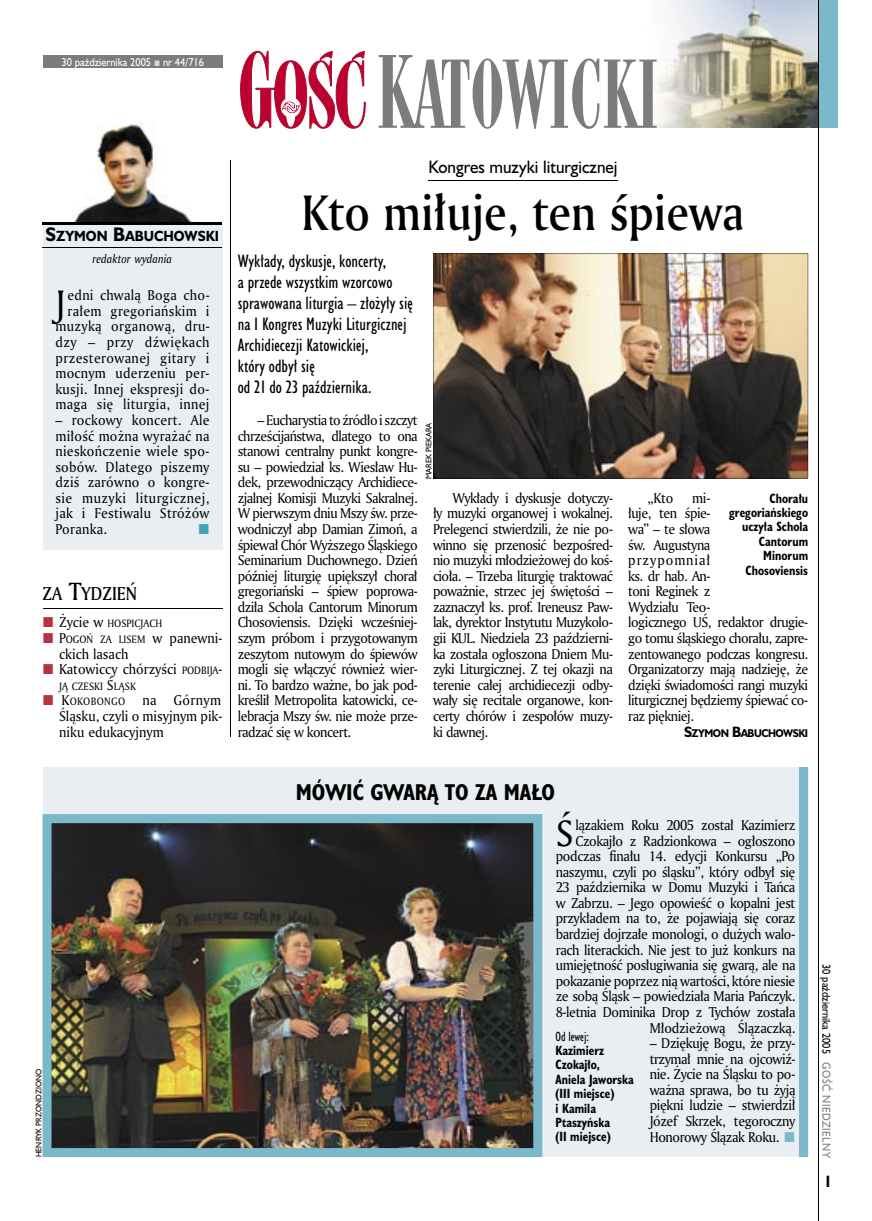
<style>
.page{position:relative;width:872px;height:1221px;background:#fff}
.page>*{position:absolute;margin:0;border:0;box-sizing:border-box;transform-origin:0 0}
.t1{font:90px "Modern 735 PL";color:#7b7c7c;scale:.9 1}
.t2{font:48px "Amerigo Md PL";color:#000;scale:.9 1}
.t3{font:35.55px "Amerigo PL";color:#000;scale:.94 1}
.t4{font:700 21px "Humanst 521 Cn PL";color:#000}
.t5{font:18px "Amerigo Md PL";color:#000;scale:.9 1}
.t6{font:16.5px/21px "Humanst 521 Cn PL";color:#000}
.t7{font:16.5px "Humanst 521 PL";color:#000;scale:.94 1}
.t8{font:700 15px "Humanst 521 Cn PL";color:#000;scale:.94 1}
.t9{font:13.8px/15.6px "Amerigo PL";letter-spacing:-.03em;color:#000;text-align:justify;scale:.94 1}
.t10{font:13.8px/15.6px "Amerigo PL";letter-spacing:.02em;color:#000;text-align:right;scale:.94 1}
.t11{font:13.8px/15.6px "Amerigo PL";color:#000;scale:.94 1}
.t12{font:700 13.5px "Humanst 521 PL";color:#000;scale:.9 1}
.t13{font:700 12.3px/14.4px "Humanst 521 Cn PL";color:#000;text-align:right;scale:.94 1}
.t14{font:12.3px "Humanst 521 Cn PL";color:#000;scale:.94 1}
.t15{font:italic 11.7px "Amerigo PL";color:#000;scale:.94 1}
.t16{font:10.5px "Humanst 521 PL";color:#fff;scale:.9 1}
.t17{font:10.5px "Humanst 521 PL";color:#000;scale:.9 1}
.t18{font:10.5px "Humanst 521 PL";letter-spacing:.05em;color:#7b7c7c;scale:.9 1}
.t19{font:10.35px/15.6px "Amerigo PL";color:#000;scale:.94 1}
.t20{font:700 10.35px "Humanst 521 PL";letter-spacing:-.055em;color:#000;scale:.9 1}
.t21{font:7.5px "Humanst 521 PL";color:#000;scale:.94 1}
.s1{font-size:18px}
.s2{font-size:24px}
.s3{font-size:13.8px}
.s4{font-size:10.35px}
.s5{font-size:96px}
</style>
<div class="page">
<img style="left:652px;top:0;width:166px;height:128px">
<div style="left:43px;top:222px;width:179px;height:327px;background:#e8eef1"></div>
<svg style="left:240px;top:51px;width:126px;height:78px"></svg>
<div style="left:43px;top:55px;width:180px;height:13px;background:#7b7c7c"></div>
<div style="left:818px;top:0;width:20px;height:128px;background:#7ab8ca"></div>
<hr style="left:818px;top:0;width:1px;height:1220px;background:#000">
<hr style="left:230px;top:160px;width:1px;height:576px;background:#000">
<img style="left:74px;top:123px;width:118px;height:99px">
<hr style="left:42px;top:222px;width:180px;height:2px;background:#000">
<hr style="left:42px;top:225px;width:180px;height:1px;background:#000">
<hr style="left:42px;top:247px;width:180px;height:1px;background:#000">
<hr style="left:428px;top:180px;width:189px;height:1px;background:#000">
<hr style="left:43px;top:608px;width:179px;height:1px;background:#000">
<img style="left:433px;top:253px;width:375px;height:225px">
<div style="left:43px;top:767px;width:765px;height:389px;background:#e8eef1"></div>
<img style="left:43px;top:814px;width:499px;height:342px">
<div style="left:799px;top:767px;width:9px;height:389px;background:#7ab8ca"></div>
<p class="t16" style="left:62px;top:55px;width:160px">30 października 2005 nr 44/716</p>
<p class="t12" style="left:46px;top:227px;width:194px"><span class="s1">S</span>ZYMON <span class="s1">B</span>ABUCHOWSKI</p>
<p class="t15" style="left:93px;top:251px;width:86px">redaktor wydania</p>
<p class="t10" style="left:55px;top:287px;width:165px">edni chwalą Boga cho&shy;rałem gregoriańskim i muzyką organową, dru&shy;dzy – przy dźwiękach przesterowanej gitary i mocnym uderzeniu per&shy;kusji. Innej ekspresji do&shy;maga się liturgia, innej</p>
<p class="t9" style="left:55px;top:412px;width:165px">– rockowy koncert. Ale miłość można wyrażać na nieskończenie wiele spo&shy;sobów. Dlatego piszemy dziś zarówno o kongre&shy;sie muzyki liturgicznej, jak i Festiwalu Stróżów Poranka.</p>
<h3 class="t3" style="left:55px;top:279px;width:12px">J</h3>
<h3 class="t5" style="left:43px;top:581px;width:107px">ZA <span class="s2">T</span>YDZIEŃ</h3>
<p class="t19" style="left:59px;top:615px;width:175px"><span class="s3">Życie w</span> HOSPICJACH<br><span class="s3">P</span>OGOŃ ZA LISEM <span class="s3">w panewni-</span></p>
<p class="t11" style="left:59px;top:645px;width:175px">ckich lasach<br>Katowiccy chórzyści <span class="s4">PODBIJA</span>-</p>
<p class="t19" style="left:59px;top:678px;width:83px">JĄ CZESKI <span class="s3">Ś</span>LĄSK</p>
<p class="t9" style="left:59px;top:692px;width:175px">K<span class="s4">OKOBONGO</span> na Górnym Śląsku, czyli o misyjnym pik&shy;niku edukacyjnym</p>
<h1 class="t1" style="left:376px;top:39px;width:315px"><span class="s5">K</span>ATOWICKI</h1>
<p class="t7" style="left:428px;top:156px;width:203px">Kongres muzyki liturgicznej</p>
<h2 class="t2" style="left:301px;top:180px;width:493px">Kto miłuje, ten śpiewa</h2>
<p class="t6" style="left:238px;top:250px;width:177px">Wykłady, dyskusje, koncerty,<br>a przede wszystkim wzorcowo sprawowana liturgia – złożyły się na I Kongres Muzyki Liturgicznej<br>Archidiecezji Katowickiej,<br>który odbył się<br>od 21 do 23 października.</p>
<p class="t9" style="left:238px;top:412px;width:193px;text-indent:20px">– Eucharystia to źródło i szczyt chrześcijaństwa, dlatego to ona stanowi centralny punkt kongre&shy;su – powiedział ks. Wiesław Hu&shy;dek, przewodniczący Archidiece&shy;zjalnej Komisji Muzyki Sakralnej.<br>W pierwszym dniu Mszy św. prze&shy;wodniczył abp Damian Zimoń, a śpiewał Chór Wyższego Śląskiego Seminarium Duchownego. Dzień później liturgię upiększył chorał gregoriański – śpiew poprowa&shy;dziła Schola Cantorum Minorum Chosoviensis. Dzięki wcześniej&shy;szym próbom i przygotowanym zeszytom nutowym do śpiewów mogli się włączyć również wier&shy;ni. To bardzo ważne, bo jak pod&shy;kreślił Metropolita katowicki, ce&shy;lebracja Mszy św. nie może prze&shy;radzać się w koncert.</p>
<p class="t21" style="left:424px;top:479px;width:61px;rotate:-90deg">MAREK PIEKARA</p>
<p class="t9" style="left:433px;top:489px;width:193px;text-indent:20px">Wykłady i dyskusje dotyczy&shy;ły muzyki organowej i wokalnej.<br>Prelegenci stwierdzili, że nie po&shy;winno się przenosić bezpośred&shy;nio muzyki młodzieżowej do koś&shy;cioła. – Trzeba liturgię traktować poważnie, strzec jej świętości – zaznaczył ks. prof. Ireneusz Paw&shy;lak, dyrektor Instytutu Muzykolo&shy;gii KUL. Niedziela 23 październi&shy;ka została ogłoszona Dniem Mu&shy;zyki Liturgicznej. Z tej okazji na terenie całej archidiecezji odby&shy;wały się recitale organowe, kon&shy;certy chórów i zespołów muzy&shy;ki dawnej.</p>
<p class="t9" style="left:648px;top:489px;width:29px">„Kto</p>
<p class="t9" style="left:628px;top:489px;width:193px;text-align:left;text-indent:64px">mi-<br>łuje, ten śpie-<br>wa” – te słowa<br>św. Augustyna<br>przypomniał<br>ks. dr hab. An-<br>toni Reginek z<br>Wydziału Teo-<br>logicznego UŚ, redaktor drugie&shy;go tomu śląskiego chorału, zapre&shy;zentowanego podczas kongresu.<br>Organizatorzy mają nadzieję, że dzięki świadomości rangi muzyki liturgicznej będziemy śpiewać co&shy;raz piękniej.</p>
<p class="t20" style="left:684px;top:725px;width:139px"><span class="s3">S</span>ZYMON <span class="s3">B</span>ABUCHOWSKI</p>
<p class="t13" style="left:729px;top:490px;width:85px">Chorału gregoriańskiego uczyła Schola<br>Cantorum<br>Minorum<br>Chosoviensis</p>
<p class="t21" style="left:34px;top:1157px;width:96px;rotate:-90deg">HENRYK PRZONDZIONO</p>
<h3 class="t4" style="left:296px;top:777px;width:260px">MÓWIĆ GWARĄ TO ZA MAŁO</h3>
<h3 class="t3" style="left:556px;top:809px;width:20px">Ś</h3>
<p class="t9" style="left:556px;top:816px;width:256px;text-align:right">lązakiem Roku 2005 został Kazimierz Czokajło z Radzionkowa – ogłoszono podczas finału 14. edycji Konkursu „Po naszymu, czyli po śląsku”, który odbył się 23 października w Domu Muzyki i Tańca w Zabrzu. – Jego opowieść o kopalni jest przykładem na to, że pojawiają się coraz bardziej dojrzałe monologi, o dużych walo&shy;rach literackich. Nie jest to już konkurs na umiejętność posługiwania się gwarą, ale na pokazanie poprzez nią wartości, które niesie ze sobą Śląsk – powiedziała Maria Pańczyk.<br>8-letnia Dominika Drop z Tychów została Młodzieżową Ślązaczką.</p>
<p class="t9" style="left:649px;top:1034px;width:156px">– Dziękuję Bogu, że przy&shy;trzymał mnie na ojcowiź&shy;nie. Życie na Śląsku to po&shy;ważna sprawa, bo tu żyją piękni ludzie – stwierdził Józef Skrzek, tegoroczny Honorowy Ślązak Roku.</p>
<p class="t14" style="left:555px;top:1028px;width:37px">Od lewej:</p>
<p class="t13" style="left:555px;top:1042px;width:85px;text-align:left">Kazimierz<br>Czokajło,<br>Aniela Jaworska (III miejsce)<br>i Kamila<br>Ptaszyńska<br>(II miejsce)</p>
<p class="t17" style="left:833px;top:964px;width:101px;rotate:90deg">30 października 2005</p>
<p class="t18" style="left:833px;top:1062px;width:108px;rotate:90deg">GOŚĆ NIEDZIELNY</p>
<p class="t8" style="left:826px;top:1171px;width:6px">I</p>
</div>
